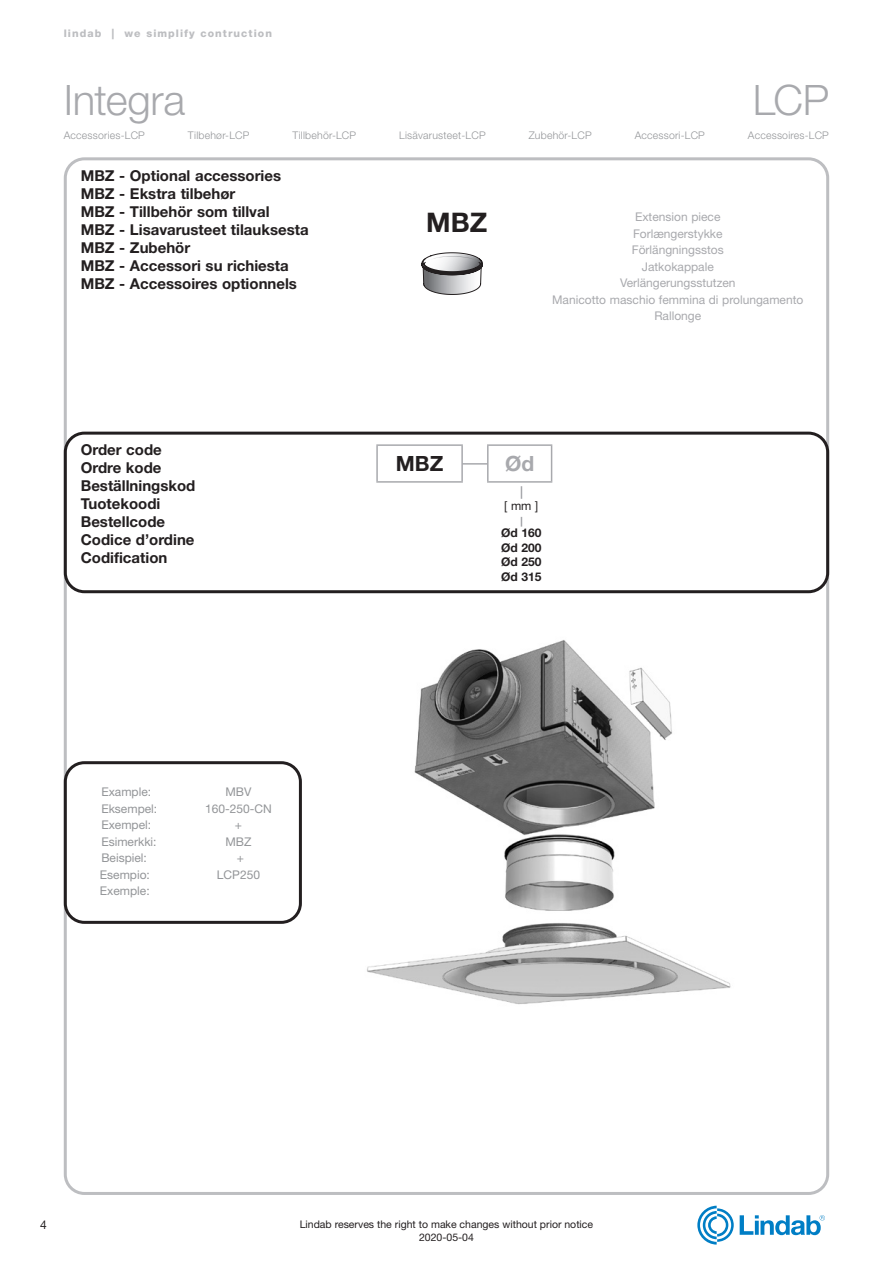
<style>
.page{position:relative;width:893px;height:1263px;background:#fff}
.page>*{position:absolute;margin:0;border:0;box-sizing:border-box;transform-origin:0 0}
.Overskrift{font:300 42px "Helvetica Neue LT Pro";letter-spacing:-.01em;color:#a8a9ad}
.Mellemrubrik{font:700 27px "Helvetica Neue LT Pro";color:#231f20}
.t1{font:700 21px "Helvetica Neue LT Pro";color:#231f20}
.t2{font:700 21px "Helvetica Neue LT Pro";color:#a8a9ad}
.Mellemrubrik-2{font:700 15px/18px "Helvetica Neue LT Pro";color:#231f20}
.Normal{font:12px "Helvetica Neue LT Pro";color:#a8a9ad}
.Normal-2{font:12px "Helvetica Neue LT Pro";color:#939598}
.Mellemrubrik-3{font:700 12px "Helvetica Neue LT Pro";color:#231f20}
.Mellemrubrik-4{font:12px "Helvetica Neue LT Pro";color:#231f20}
.Overskrift-2{font:300 10.5px "Helvetica Neue LT Pro";letter-spacing:.02em;color:#939598}
.t3{font:10.5px/12.6px "Helvetica Neue LT Pro";color:#231f20;text-align:center}
.t4{font:800 10.5px "Helvetica Neue LT Pro";letter-spacing:.1em;color:#bdbec1}
</style>
<div class="page">
<div style="left:64px;top:761px;width:238px;height:163px;border:3px solid #231f20;border-radius:19px"></div>
<div style="left:64px;top:432px;width:765px;height:161px;border:3px solid #231f20;border-radius:19px"></div>
<svg style="left:422px;top:253px;width:61px;height:42px"></svg>
<hr style="left:376px;top:444px;width:87px;height:2px;background:#a8a9ad">
<hr style="left:376px;top:446px;width:2px;height:35px;background:#a8a9ad">
<hr style="left:376px;top:481px;width:87px;height:2px;background:#a8a9ad">
<hr style="left:487px;top:444px;width:65px;height:2px;background:#a8a9ad">
<img style="left:367px;top:640px;width:364px;height:365px">
<svg style="left:740px;top:1215px;width:85px;height:20px"></svg>
<svg style="left:697px;top:1206px;width:37px;height:38px"></svg>
<svg style="left:377px;top:445px;width:175px;height:54px"></svg>
<p class="t4" style="left:64px;top:27px;width:210px">lindab | we simplify contruction</p>
<p class="Overskrift" style="left:64px;top:74px;width:123px">Integra</p>
<p class="Overskrift" style="left:753px;top:74px;width:78px">LCP</p>
<p class="Overskrift-2" style="left:64px;top:129px;width:83px">Accessories-LCP</p>
<p class="Overskrift-2" style="left:188px;top:129px;width:63px">Tilbehør-LCP</p>
<p class="Overskrift-2" style="left:292px;top:129px;width:65px">Tillbehör-LCP</p>
<p class="Overskrift-2" style="left:399px;top:129px;width:88px">Lisävarusteet-LCP</p>
<p class="Overskrift-2" style="left:529px;top:129px;width:64px">Zubehör-LCP</p>
<p class="Overskrift-2" style="left:635px;top:129px;width:72px">Accessori-LCP</p>
<p class="Overskrift-2" style="left:748px;top:129px;width:82px">Accessoires-LCP</p>
<p class="Mellemrubrik-2" style="left:81px;top:166px;width:202px">MBZ - Optional accessories</p>
<p class="Mellemrubrik-2" style="left:81px;top:184px;width:190px">MBZ - Ekstra tilbehør<br>MBZ - Tillbehör som tillval</p>
<p class="Mellemrubrik-2" style="left:81px;top:220px;width:229px">MBZ - Lisavarusteet tilauksesta<br>MBZ - Zubehör</p>
<p class="Mellemrubrik-2" style="left:81px;top:256px;width:210px">MBZ - Accessori su richiesta</p>
<p class="Mellemrubrik-2" style="left:81px;top:274px;width:218px">MBZ - Accessoires optionnels</p>
<p class="Mellemrubrik-2" style="left:81px;top:440px;width:82px">Order code</p>
<p class="Mellemrubrik-2" style="left:81px;top:458px;width:82px">Ordre kode</p>
<p class="Mellemrubrik-2" style="left:81px;top:476px;width:116px">Beställningskod</p>
<p class="Mellemrubrik-2" style="left:81px;top:494px;width:81px">Tuotekoodi</p>
<p class="Mellemrubrik-2" style="left:81px;top:512px;width:86px">Bestellcode</p>
<p class="Mellemrubrik-2" style="left:81px;top:530px;width:115px">Codice d’ordine</p>
<p class="Mellemrubrik-2" style="left:81px;top:548px;width:88px">Codification</p>
<p class="Normal-2" style="left:101px;top:784px;width:51px">Example:</p>
<p class="Normal-2" style="left:101px;top:801px;width:57px">Eksempel:</p>
<p class="Normal-2" style="left:101px;top:817px;width:51px">Exempel:</p>
<p class="Normal-2" style="left:101px;top:834px;width:57px">Esimerkki:</p>
<p class="Normal-2" style="left:101px;top:850px;width:47px">Beispiel:</p>
<p class="Normal-2" style="left:100px;top:867px;width:52px">Esempio:</p>
<p class="Normal-2" style="left:100px;top:883px;width:51px">Exemple:</p>
<p class="Normal-2" style="left:225px;top:784px;width:28px">MBV</p>
<p class="Normal-2" style="left:205px;top:801px;width:68px">160-250-CN</p>
<p class="Normal-2" style="left:235px;top:817px;width:9px">+</p>
<p class="Normal-2" style="left:225px;top:834px;width:28px">MBZ</p>
<p class="Normal-2" style="left:237px;top:850px;width:9px">+</p>
<p class="Normal-2" style="left:217px;top:867px;width:45px">LCP250</p>
<p class="Mellemrubrik" style="left:426px;top:205px;width:62px">MBZ</p>
<p class="Normal" style="left:635px;top:209px;width:87px">Extension piece</p>
<p class="Normal" style="left:633px;top:226px;width:91px">Forlængerstykke</p>
<p class="Normal" style="left:632px;top:243px;width:94px">Förlängningsstos</p>
<p class="Normal" style="left:642px;top:259px;width:74px">Jatkokappale</p>
<p class="Normal" style="left:620px;top:276px;width:117px">Verlängerungsstutzen</p>
<p class="Normal" style="left:552px;top:292px;width:253px">Manicotto maschio femmina di prolungamento</p>
<p class="Normal" style="left:654px;top:309px;width:48px">Rallonge</p>
<p class="t1" style="left:396px;top:450px;width:49px">MBZ</p>
<p class="t2" style="left:505px;top:450px;width:31px">Ød</p>
<p class="Mellemrubrik-4" style="left:504px;top:498px;width:36px">[ mm ]</p>
<p class="Mellemrubrik-3" style="left:501px;top:525px;width:42px">Ød 160</p>
<p class="Mellemrubrik-3" style="left:501px;top:540px;width:42px">Ød 200</p>
<p class="Mellemrubrik-3" style="left:501px;top:554px;width:42px">Ød 250</p>
<p class="Mellemrubrik-3" style="left:501px;top:569px;width:42px">Ød 315</p>
<p class="Mellemrubrik-4" style="left:40px;top:1217px;width:8px">4</p>
<p class="t3" style="left:300px;top:1218px;width:295px">Lindab reserves the right to make changes without prior notice<br>2020-05-04</p>
</div>
